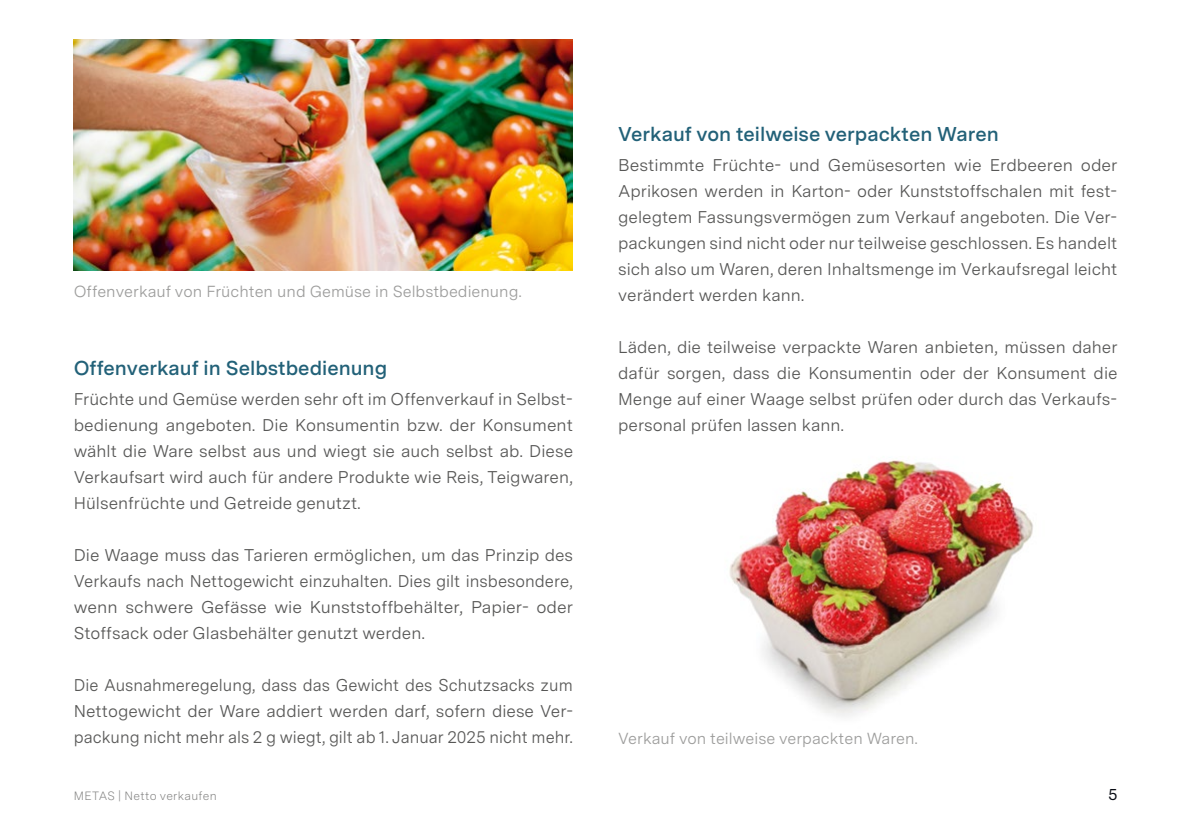
<style>
.page{position:relative;width:1191px;height:840px;background:#fff}
.page>*{position:absolute;margin:0;border:0;box-sizing:border-box;transform-origin:0 0}
.t1{font:600 20px "Messina Sans";color:#226178}
.t2{font:17px/26px "Messina Sans";color:#575756;text-align:justify}
.t3{font:17px/26px "Messina Sans";color:#575756;text-align:justify;scale:.96 1}
.t4{font:16px "Messina Sans";color:#9d9d9c}
.t5{font:16px "Messina Sans";color:#080b13}
.t6{font:300 12px "Messina Sans";letter-spacing:.02em;color:#7e7e7d}
</style>
<div class="page">
<img style="left:74px;top:40px;width:499px;height:230px">
<img style="left:729px;top:460px;width:304px;height:257px">
<p class="t4" style="left:74px;top:280px;width:450px">Offenverkauf von Früchten und Gemüse in Selbstbedienung.</p>
<p class="t1" style="left:74px;top:353px;width:315px">Offenverkauf in Selbstbedienung</p>
<p class="t2" style="left:74px;top:386px;width:501px">Früchte und Gemüse werden sehr oft im Offenverkauf in Selbst&shy;bedienung angeboten. Die Konsumentin bzw. der Konsument wählt die Ware selbst aus und wiegt sie auch selbst ab. Diese Verkaufsart wird auch für andere Produkte wie Reis, Teigwaren, Hülsenfrüchte und Getreide genutzt.</p>
<p class="t2" style="left:74px;top:541px;width:501px">Die Waage muss das Tarieren ermöglichen, um das Prinzip des Verkaufs nach Nettogewicht einzuhalten. Dies gilt insbesondere, wenn schwere Gefässe wie Kunststoffbehälter, Papier- oder Stoffsack oder Glasbehälter genutzt werden.</p>
<p class="t3" style="left:74px;top:671px;width:522px">Die Ausnahmeregelung, dass das Gewicht des Schutzsacks zum Nettogewicht der Ware addiert werden darf, sofern diese Ver&shy;packung nicht mehr als 2 g wiegt, gilt ab 1. Januar 2025 nicht mehr.</p>
<p class="t6" style="left:74px;top:787px;width:144px">METAS | Netto verkaufen</p>
<p class="t1" style="left:618px;top:120px;width:382px">Verkauf von teilweise verpackten Waren</p>
<p class="t2" style="left:618px;top:152px;width:501px">Bestimmte Früchte- und Gemüsesorten wie Erdbeeren oder Aprikosen werden in Karton- oder Kunststoffschalen mit fest&shy;gelegtem Fassungsvermögen zum Verkauf angeboten. Die Ver&shy;packungen sind nicht oder nur teilweise geschlossen. Es handelt sich also um Waren, deren Inhaltsmenge im Verkaufsregal leicht verändert werden kann.</p>
<p class="t2" style="left:618px;top:334px;width:501px">Läden, die teilweise verpackte Waren anbieten, müssen daher dafür sorgen, dass die Konsumentin oder der Konsument die Menge auf einer Waage selbst prüfen oder durch das Verkaufs&shy;personal prüfen lassen kann.</p>
<p class="t4" style="left:618px;top:726px;width:301px">Verkauf von teilweise verpackten Waren.</p>
<p class="t5" style="left:1108px;top:783px;width:11px">5</p>
</div>
